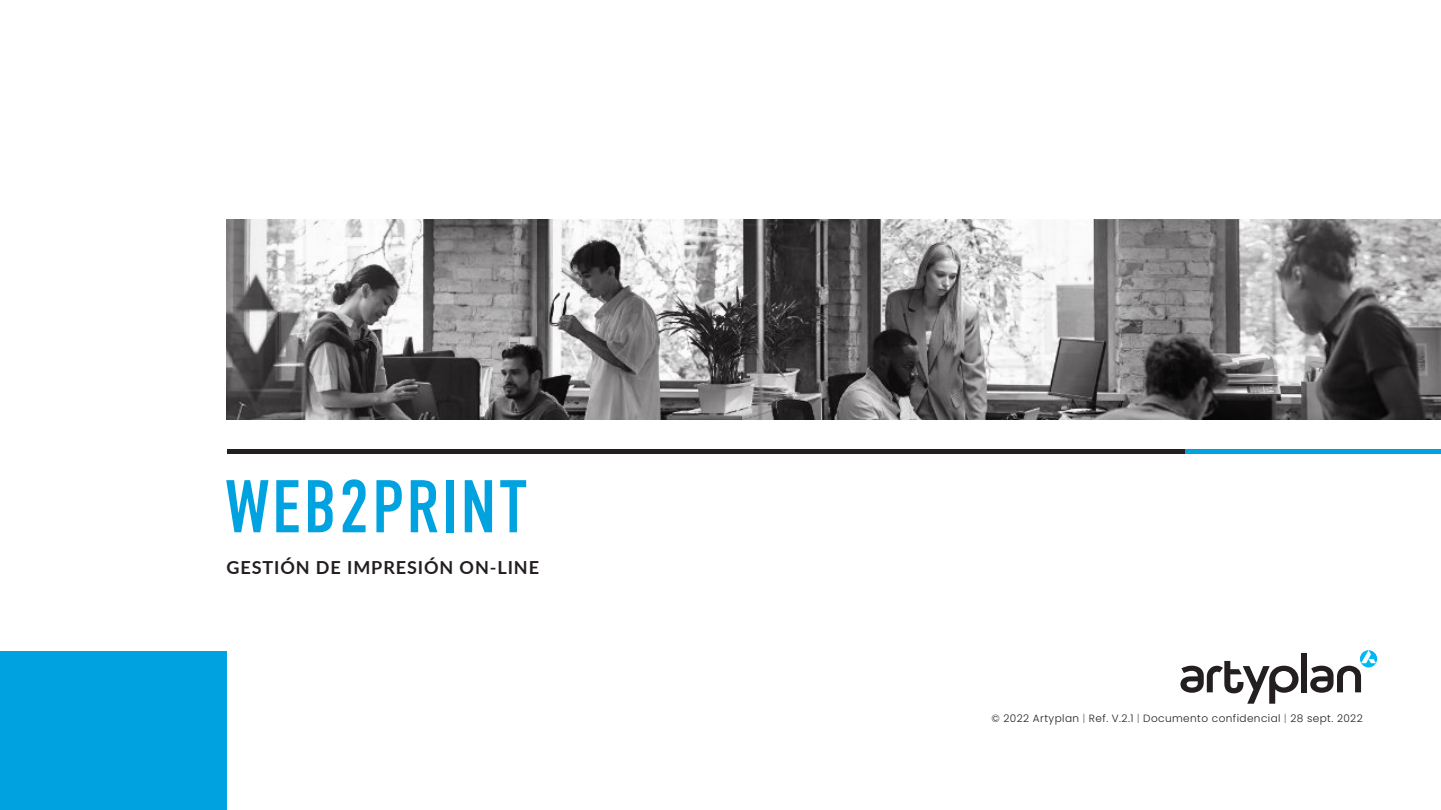
<style>
.page{position:relative;width:1441px;height:810px;background:#fff}
.page>*{position:absolute;margin:0;border:0;box-sizing:border-box;transform-origin:0 0}
.t1{font:74.4px "DIN Condensed";letter-spacing:.03em;color:#00a3e0}
.t2{font:700 18px "Lato";letter-spacing:.05em;color:#231f20}
.t3{font:300 10.5px "Poppins";letter-spacing:.04em;color:#231f20}
.s1{font-weight:200}
</style>
<div class="page">
<img style="left:227px;top:220px;width:1213px;height:199px">
<svg style="left:1310px;top:650px;width:66px;height:43px"></svg>
<div style="left:1301px;top:653px;width:6px;height:39px;background:#231f20"></div>
<svg style="left:1180px;top:661px;width:118px;height:43px"></svg>
<div style="left:227px;top:449px;width:958px;height:5px;background:#231f20"></div>
<div style="left:1185px;top:449px;width:255px;height:5px;background:#00a3e0"></div>
<div style="left:0;top:652px;width:226px;height:158px;background:#00a3e0"></div>
<h1 class="t1" style="left:225px;top:475px;width:304px">WEB2PRINT</h1>
<h2 class="t2" style="left:226px;top:559px;width:314px">GESTIÓN DE IMPRESIÓN ON-LINE</h2>
<p class="t3" style="left:991px;top:711px;width:373px">© 2022 Artyplan <span class="s1">|</span> Ref. V.2.1 <span class="s1">|</span> Documento confidencial <span class="s1">|</span> 28 sept. 2022</p>
</div>
